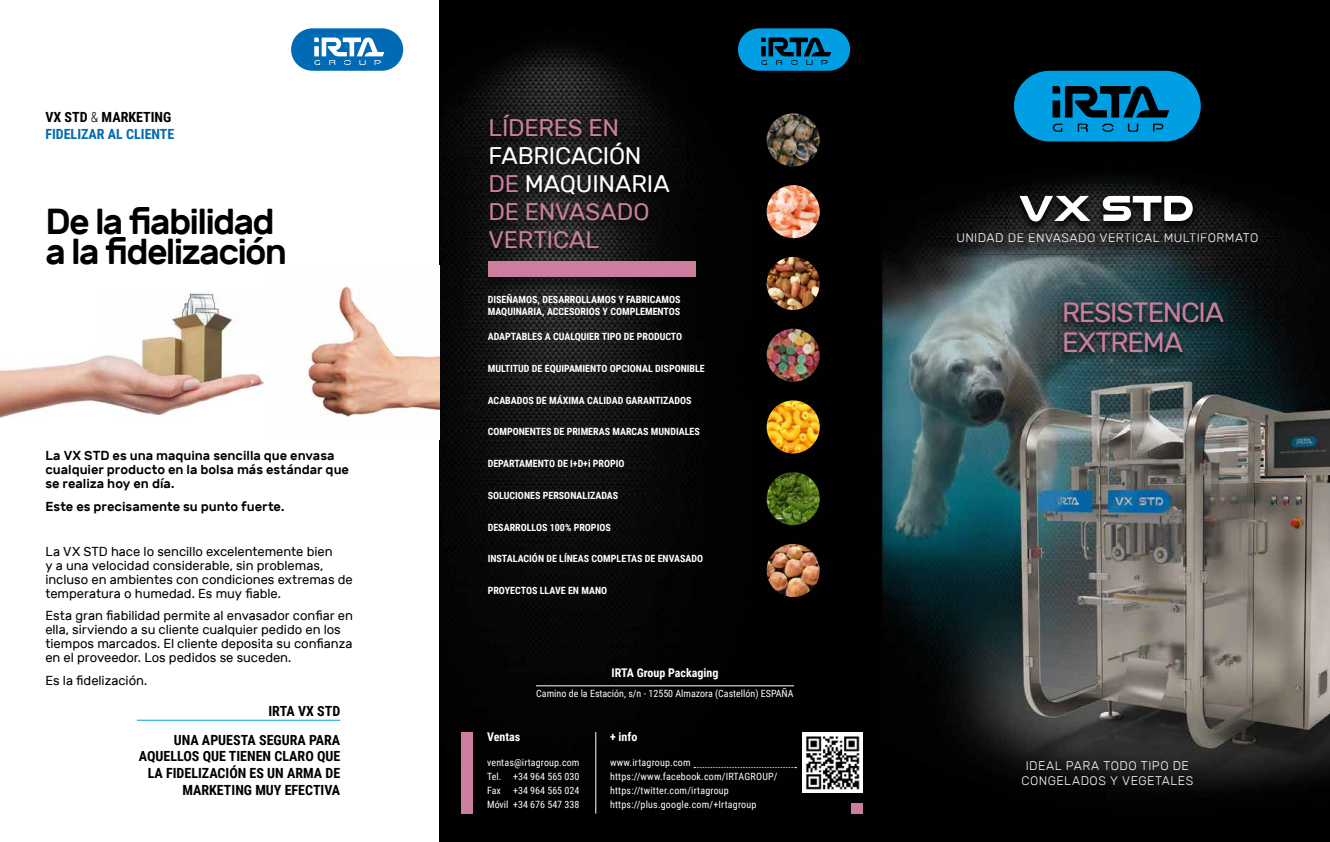
<style>
.page{position:relative;width:1330px;height:842px;background:#fff}
.page>*{position:absolute;margin:0;border:0;box-sizing:border-box;transform-origin:0 0}
.t1{font:500 36px/30px "Rubik";letter-spacing:-.05em;color:#000}
.t2{font:27.8px/30px "Rubik";letter-spacing:-.04em;color:#cc7e9e}
.t3{font:24px/28px "Rubik";letter-spacing:-.01em;color:#fff}
.t4{font:24px "Rubik";letter-spacing:-.01em;color:#cc7e9e}
.t5{font:700 14px/16.8px "Roboto Condensed";color:#000;text-align:right}
.t6{font:700 14px/16.8px "Roboto Condensed";color:#006ab5}
.t7{font:13px/14px "Rubik";letter-spacing:-.005em;color:#000}
.t8{font:500 13px/14px "Rubik";color:#000}
.t9{font:300 12.5px/15px "Rubik";letter-spacing:.035em;color:#fff;text-align:center}
.t10{font:700 12px "Roboto Condensed";color:#fff}
.t11{font:700 10px/12px "Roboto Condensed";color:#fff}
.t12{font:10px/14px "Roboto Condensed";letter-spacing:.015em;color:#fff;text-align:justify}
.s1{color:#000}
.s2{font-weight:300;color:#000}
.s3{color:#cc7e9e}
</style>
<div class="page">
<img style="left:439px;top:0;width:890px;height:139px">
<img style="left:439px;top:139px;width:70px;height:703px">
<img style="left:653px;top:139px;width:355px;height:703px">
<div style="left:1008px;top:139px;width:321px;height:71px;background:#000"></div>
<img style="left:1188px;top:210px;width:141px;height:105px">
<img style="left:509px;top:259px;width:144px;height:583px">
<img style="left:1008px;top:255px;width:180px;height:60px">
<img style="left:1008px;top:315px;width:71px;height:527px">
<img style="left:1223px;top:315px;width:106px;height:527px">
<img style="left:1079px;top:363px;width:144px;height:479px">
<img style="left:957px;top:233px;width:300px;height:9px">
<img style="left:304px;top:277px;width:135px;height:140px">
<img style="left:0;top:293px;width:265px;height:125px">
<hr style="left:536px;top:685px;width:258px;height:1px;background:#fff">
<div style="left:462px;top:732px;width:11px;height:82px;background:#cc7e9e"></div>
<div style="left:851px;top:803px;width:11px;height:11px;background:#cc7e9e"></div>
<hr style="left:595px;top:732px;width:1px;height:82px;background:#fff">
<img style="left:802px;top:732px;width:60px;height:60px">
<svg style="left:694px;top:767px;width:102px;height:1px"></svg>
<img style="left:1058px;top:302px;width:171px;height:61px">
<img style="left:959px;top:235px;width:311px;height:20px">
<img style="left:959px;top:235px;width:298px;height:7px">
<img style="left:483px;top:266px;width:218px;height:26px">
<div style="left:488px;top:262px;width:207px;height:15px;background:#cc7e9e"></div>
<img style="left:484px;top:115px;width:190px;height:144px">
<img style="left:766px;top:113px;width:53px;height:53px;border-radius:26px">
<img style="left:766px;top:400px;width:53px;height:53px;border-radius:27px">
<img style="left:766px;top:472px;width:53px;height:53px;border-radius:27px">
<img style="left:766px;top:544px;width:53px;height:53px;border-radius:27px">
<img style="left:766px;top:257px;width:53px;height:53px;border-radius:27px">
<img style="left:766px;top:185px;width:53px;height:53px;border-radius:27px">
<img style="left:766px;top:329px;width:53px;height:53px;border-radius:27px">
<svg style="left:1014px;top:71px;width:186px;height:70px;background:#07a"></svg>
<svg style="left:738px;top:28px;width:112px;height:43px;background:#0075a8"></svg>
<svg style="left:291px;top:28px;width:112px;height:43px"></svg>
<img style="left:1008px;top:183px;width:197px;height:51px">
<img style="left:1014px;top:196px;width:184px;height:36px">
<svg style="left:1019px;top:196px;width:173px;height:25px"></svg>
<hr style="left:137px;top:720px;width:203px;height:1px;background:#009fe3">
<h3 class="t6" style="left:45px;top:108px;width:131px"><span class="s1">VX STD</span> <span class="s2">&amp;</span> <span class="s1">MARKETING<br></span>FIDELIZAR AL CLIENTE</h3>
<h1 class="t1" style="left:45px;top:207px;width:243px">De la fiabilidad a la fidelización</h1>
<h3 class="t8" style="left:45px;top:449px;width:305px">La VX STD es una maquina sencilla que envasa cualquier producto en la bolsa más estándar que se realiza hoy en día.</h3>
<h3 class="t8" style="left:45px;top:499px;width:241px">Este es precisamente su punto fuerte.</h3>
<h3 class="t7" style="left:45px;top:544px;width:309px">La VX STD hace lo sencillo excelentemente bien<br>y a una velocidad considerable, sin problemas, incluso en ambientes con condiciones extremas de temperatura o humedad. Es muy fiable.</h3>
<h3 class="t7" style="left:45px;top:609px;width:309px">Esta gran fiabilidad permite al envasador confiar en ella, sirviendo a su cliente cualquier pedido en los tiempos marcados. El cliente deposita su confianza en el proveedor. Los pedidos se suceden.</h3>
<h3 class="t7" style="left:45px;top:673px;width:103px">Es la fidelización.</h3>
<h3 class="t5" style="left:174px;top:697px;width:168px;line-height:28.1px">IRTA VX STD<br>UNA APUESTA SEGURA PARA</h3>
<h3 class="t5" style="left:139px;top:747px;width:203px">AQUELLOS QUE TIENEN CLARO QUE<br>LA FIDELIZACIÓN ES UN ARMA DE<br>MARKETING MUY EFECTIVA</h3>
<h3 class="t4" style="left:488px;top:114px;width:132px">LÍDERES EN</h3>
<h3 class="t3" style="left:488px;top:142px;width:183px">FABRICACIÓN<br><span class="s3">DE</span> MAQUINARIA<br><span class="s3">DE ENVASADO<br>VERTICAL</span></h3>
<p class="t11" style="left:488px;top:293px;width:194px">DISEÑAMOS, DESARROLLAMOS Y FABRICAMOS<br>MAQUINARIA, ACCESORIOS Y COMPLEMENTOS</p>
<p class="t11" style="left:488px;top:330px;width:196px">ADAPTABLES A CUALQUIER TIPO DE PRODUCTO</p>
<p class="t11" style="left:488px;top:362px;width:219px">MULTITUD DE EQUIPAMIENTO OPCIONAL DISPONIBLE</p>
<p class="t11" style="left:488px;top:394px;width:205px">ACABADOS DE MÁXIMA CALIDAD GARANTIZADOS</p>
<p class="t11" style="left:488px;top:425px;width:214px">COMPONENTES DE PRIMERAS MARCAS MUNDIALES</p>
<p class="t11" style="left:488px;top:457px;width:138px">DEPARTAMENTO DE I+D+i PROPIO</p>
<p class="t11" style="left:488px;top:489px;width:132px">SOLUCIONES PERSONALIZADAS</p>
<p class="t11" style="left:488px;top:521px;width:125px">DESARROLLOS 100% PROPIOS</p>
<p class="t11" style="left:488px;top:552px;width:217px">INSTALACIÓN DE LÍNEAS COMPLETAS DE ENVASADO</p>
<p class="t11" style="left:488px;top:584px;width:121px">PROYECTOS LLAVE EN MANO</p>
<p class="t10" style="left:611px;top:665px;width:109px">IRTA Group Packaging</p>
<p class="t12" style="left:536px;top:686px;width:259px">Camino de la Estación, s/n - 12550 Almazora (Castellón) ESPAÑA</p>
<p class="t10" style="left:487px;top:728px;width:35px">Ventas</p>
<p class="t12" style="left:487px;top:755px;width:94px">ventas@irtagroup.com Tel. +34 964 565 030<br>Fax +34 964 565 024<br>Móvil +34 676 547 338</p>
<p class="t10" style="left:610px;top:728px;width:29px">+ info</p>
<p class="t12" style="left:610px;top:755px;width:169px;text-align:left">www.irtagroup.com https://www.facebook.com/IRTAGROUP/ https://twitter.com/irtagroup https://plus.google.com/+Irtagroup</p>
<p class="t9" style="left:956px;top:230px;width:303px">UNIDAD DE ENVASADO VERTICAL MULTIFORMATO</p>
<h2 class="t2" style="left:1062px;top:298px;width:164px">RESISTENCIA<br>EXTREMA</h2>
<p class="t9" style="left:1021px;top:759px;width:173px">IDEAL PARA TODO TIPO DE<br>CONGELADOS Y VEGETALES</p>
</div>
